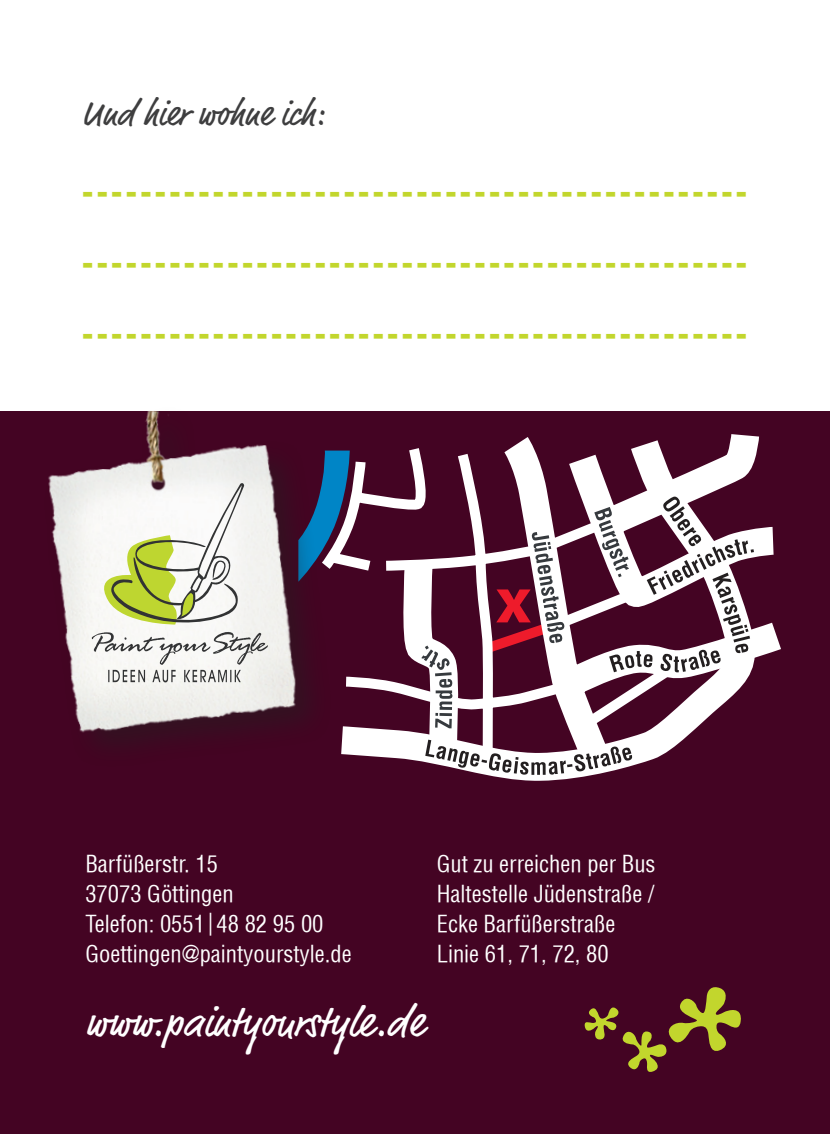
<style>
.page{position:relative;width:830px;height:1134px;background:#fff}
.page>*{position:absolute;margin:0;border:0;box-sizing:border-box;transform-origin:0 0}
.t1{font:42.5px "Market";color:#fff}
.t2{font:700 condensed 37.5px/71px "Helvetica";color:#c2d62d;text-align:justify}
.t3{font:35px "Market";color:#3e3e3f}
.t4{font:condensed 22.5px/30px "Helvetica";color:#fff}
</style>
<div class="page">
<div style="left:0;top:411px;width:829px;height:723px;background:#440423"></div>
<svg style="left:584px;top:987px;width:157px;height:85px"></svg>
<svg style="left:379px;top:434px;width:393px;height:347px"></svg>
<svg style="left:425px;top:740px;width:207px;height:35px"></svg>
<svg style="left:421px;top:645px;width:31px;height:83px"></svg>
<svg style="left:475px;top:496px;width:278px;height:176px"></svg>
<img style="left:48px;top:411px;width:331px;height:346px">
<svg style="left:92px;top:483px;width:152px;height:141px;background:#dce0c2"></svg>
<svg style="left:92px;top:632px;width:176px;height:50px;background:#d7d7d5"></svg>
<h3 class="t3" style="left:81px;top:93px;width:243px">Und hier wohne ich:</h3>
<h2 class="t2" style="left:81px;top:157px;width:667px">---------------------------------------------- ---------------------------------------------- ----------------------------------------------</h2>
<p class="t4" style="left:85px;top:849px;width:268px">Barfüßerstr. 15<br>37073 Göttingen<br>Telefon: 0551 | 48 82 95 00<br>Goettingen@paintyourstyle.de</p>
<p class="t4" style="left:436px;top:849px;width:220px">Gut zu erreichen per Bus<br>Haltestelle Jüdenstraße /<br>Ecke Barfüßerstraße<br>Linie 61, 71, 72, 80</p>
<h1 class="t1" style="left:85px;top:997px;width:340px">www.paintyourstyle.de</h1>
</div>
